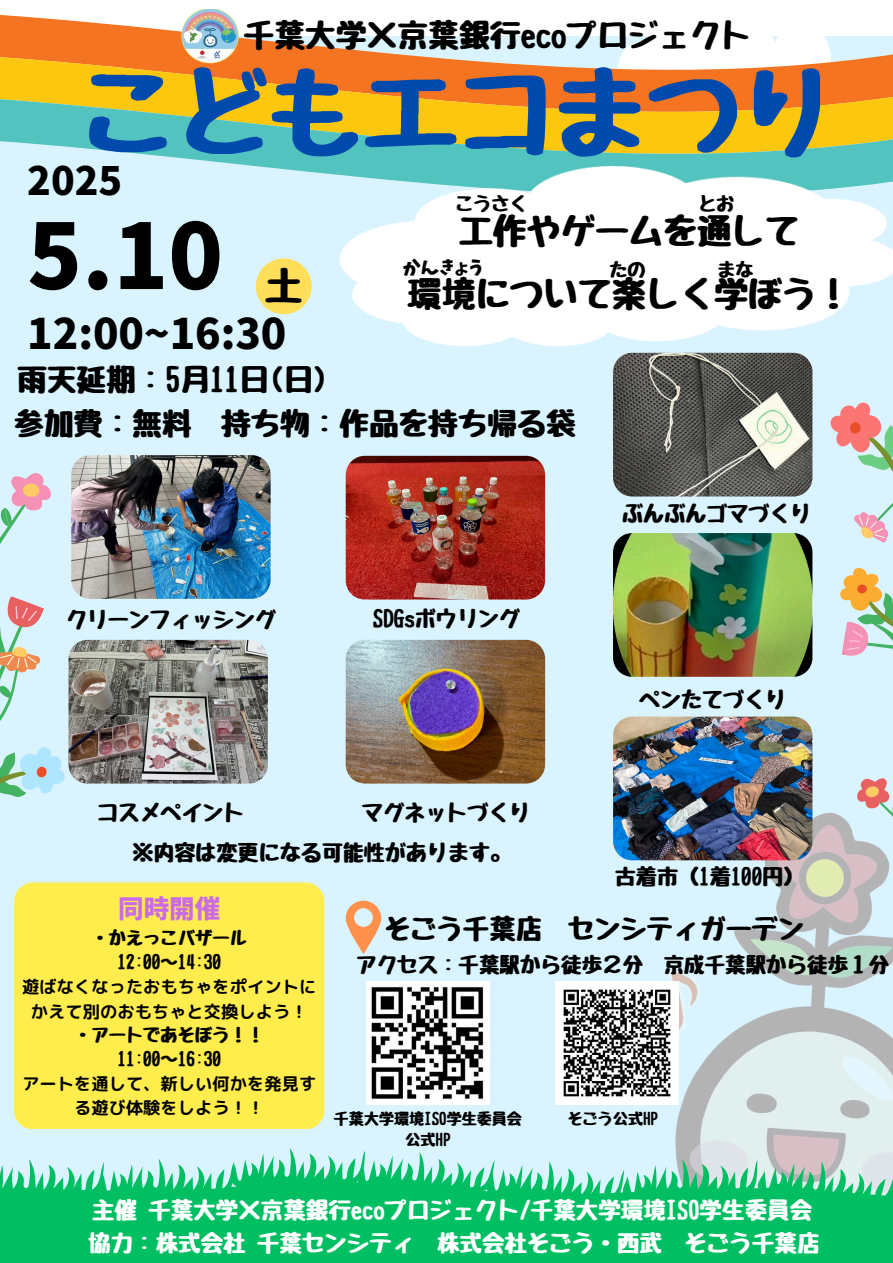
<style>
.page{position:relative;width:893px;height:1263px;background:#fff}
.page>*{position:absolute;margin:0;border:0;box-sizing:border-box;transform-origin:0 0}
.t1{font:94.28px "Jiyucho";color:#004aad}
.t2{font:90px "Keifont";color:#000}
.t3{font:42px "Keifont";color:#000}
.t4{font:39px "Keifont";color:#000}
.t5{font:37.5px "Jiyucho";color:#000}
.t6{font:34.05px/63.7px "Jiyucho";color:#000;text-align:center}
.t7{font:30.75px "Jiyucho";color:#000}
.t8{font:29.55px "Jiyucho";color:#000}
.t9{font:26.25px "Jiyucho";color:#000}
.t10{font:25.58px "Keifont";color:#cb6ce6}
.t11{font:22.5px "Jiyucho";color:#fff}
.t12{font:21.08px "Jiyucho";color:#000}
.t13{font:20.48px "Jiyucho";color:#000}
.t14{font:18px "Jiyucho";color:#000}
.t15{font:18px "Keifont";color:#000}
.t16{font:17.33px/24.2px "rounded mplus 1 p bold";color:#000;text-align:center}
.t17{font:17.33px "Jiyucho";color:#000}
.t18{font:15.08px "Jiyucho";color:#000}
</style>
<div class="page">
<div style="left:0;top:196px;width:893px;height:952px;background:#daf4ff"></div>
<img style="left:562px;top:774px;width:331px;height:374px">
<svg style="left:0;top:1148px;width:893px;height:115px;background:#37ca88"></svg>
<svg style="left:850px;top:768px;width:43px;height:69px;background:#dbd4d7"></svg>
<svg style="left:833px;top:560px;width:60px;height:98px;background:#d2d1ba"></svg>
<svg style="left:0;top:463px;width:58px;height:93px;background:#d7dfe6"></svg>
<svg style="left:821px;top:394px;width:72px;height:153px;background:#d9d8db"></svg>
<svg style="left:0;top:742px;width:71px;height:63px;background:#b9e2e4"></svg>
<svg style="left:0;top:595px;width:44px;height:131px;background:#d4d2cd"></svg>
<svg style="left:0;top:15px;width:893px;height:37px"></svg>
<svg style="left:0;top:52px;width:893px;height:42px;background:#f49b43"></svg>
<svg style="left:0;top:94px;width:893px;height:102px;background:#bcc675"></svg>
<img style="left:180px;top:10px;width:61px;height:54px">
<img style="left:339px;top:167px;width:554px;height:179px">
<div style="left:256px;top:258px;width:56px;height:56px;background:#ffde59;border-radius:50%"></div>
<img style="left:71px;top:455px;width:200px;height:144px">
<img style="left:346px;top:456px;width:199px;height:143px">
<img style="left:68px;top:640px;width:200px;height:143px">
<img style="left:346px;top:640px;width:199px;height:143px">
<img style="left:613px;top:353px;width:199px;height:143px">
<img style="left:613px;top:716px;width:199px;height:144px">
<img style="left:613px;top:533px;width:199px;height:144px">
<div style="left:14px;top:882px;width:310px;height:247px;background:#ffed4d;border-radius:19px"></div>
<img style="left:555px;top:981px;width:123px;height:123px">
<svg style="left:346px;top:901px;width:35px;height:53px;background:#ecc1a3"></svg>
<img style="left:366px;top:981px;width:124px;height:123px">
<h6 class="t7" style="left:244px;top:20px;width:509px">千葉大学×京葉銀行ecoプロジェクト</h6>
<p class="t1" style="left:81px;top:66px;width:756px">こどもエコまつり</p>
<p class="t4" style="left:27px;top:162px;width:96px">2025</p>
<p class="t2" style="left:27px;top:212px;width:197px">5.10</p>
<p class="t3" style="left:27px;top:313px;width:261px">12:00~16:30</p>
<p class="t5" style="left:265px;top:267px;width:38px">土</p>
<h6 class="t8" style="left:17px;top:365px;width:312px">雨天延期：5月11日 (日)</h6>
<h3 class="t14" style="left:455px;top:195px;width:73px">こうさく</h3>
<h3 class="t14" style="left:698px;top:195px;width:37px">とお</h3>
<p class="t6" style="left:408px;top:199px;width:444px">工作やゲームを通して<br>環境について楽しく学ぼう！</p>
<h2 class="t15" style="left:403px;top:258px;width:82px">かんきょう</h2>
<h1 class="t14" style="left:609px;top:261px;width:37px">たの</h1>
<h1 class="t14" style="left:717px;top:261px;width:37px">まな</h1>
<p class="t8" style="left:14px;top:409px;width:179px">参加費：無料</p>
<p class="t8" style="left:221px;top:409px;width:357px">持ち物：作品を持ち帰る袋</p>
<p class="t12" style="left:66px;top:609px;width:212px">クリーンフィッシング</p>
<p class="t12" style="left:97px;top:802px;width:149px">コスメペイント</p>
<h6 class="t12" style="left:373px;top:608px;width:149px">SDGsボウリング</h6>
<h6 class="t12" style="left:362px;top:802px;width:170px">マグネットづくり</h6>
<h6 class="t12" style="left:132px;top:842px;width:380px">※内容は変更になる可能性があります。</h6>
<h6 class="t12" style="left:622px;top:503px;width:191px">ぶんぶんゴマづくり</h6>
<h6 class="t12" style="left:639px;top:689px;width:149px">ペンたてづくり</h6>
<p class="t12" style="left:615px;top:865px;width:191px">古着市（1着100円）</p>
<p class="t10" style="left:118px;top:895px;width:104px">同時開催</p>
<h3 class="t17" style="left:91px;top:929px;width:157px">・かえっこバザール</h3>
<p class="t17" style="left:117px;top:953px;width:105px">12:00～14:30</p>
<p class="t16" style="left:22px;top:975px;width:295px">遊ばなくなったおもちゃをポイントにかえて別のおもちゃと交換しよう！</p>
<h4 class="t17" style="left:74px;top:1026px;width:192px">・アートであそぼう！！</h4>
<p class="t17" style="left:117px;top:1050px;width:105px">11:00～16:30</p>
<h4 class="t16" style="left:22px;top:1071px;width:295px">アートを通して、新しい何かを発見する遊び体験をしよう！！</h4>
<p class="t9" style="left:384px;top:915px;width:421px">そごう千葉店 センシティガーデン</p>
<p class="t13" style="left:356px;top:954px;width:534px">アクセス：千葉駅から徒歩２分 京成千葉駅から徒歩１分</p>
<p class="t18" style="left:334px;top:1111px;width:190px">千葉大学環境ISO学生委員会</p>
<p class="t18" style="left:568px;top:1111px;width:92px">そごう公式HP</p>
<p class="t18" style="left:405px;top:1131px;width:47px">公式HP</p>
<p class="t11" style="left:92px;top:1199px;width:721px">主催千葉大学×京葉銀行ecoプロジェクト/千葉大学環境ISO学生委員会</p>
<p class="t11" style="left:88px;top:1231px;width:733px">協力：株式会社千葉センシティ 株式会社そごう・西武 そごう千葉店</p>
</div>
